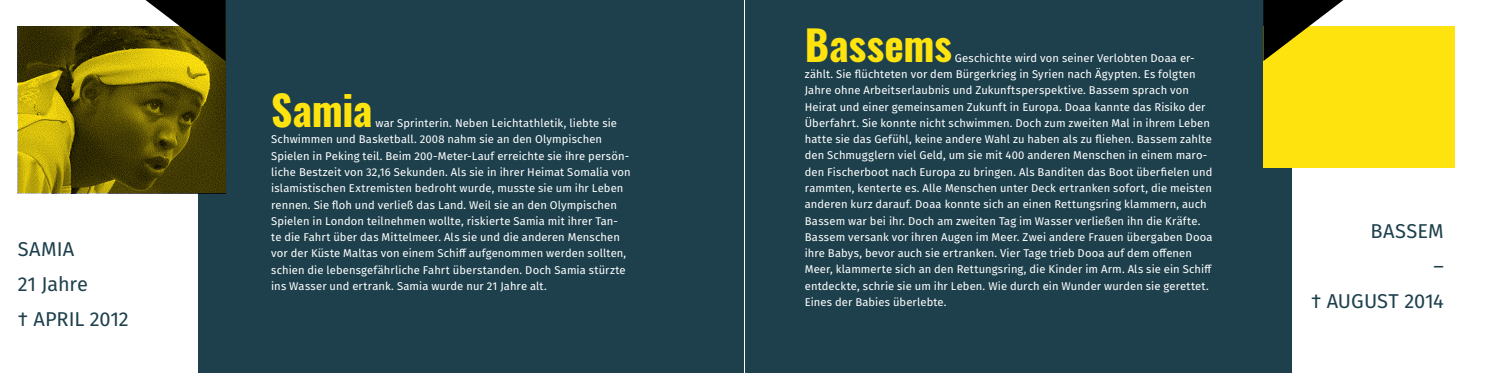
<style>
.page{position:relative;width:1489px;height:373px;background:#fff}
.page>*{position:absolute;margin:0;border:0;box-sizing:border-box;transform-origin:0 0}
.t1{font:700 41.25px "Oswald";color:#ffe30f}
.t2{font:20px/35px "Fira Sans";color:#1d404c;text-align:right}
.t3{font:11.25px/16.2px "Fira Sans";letter-spacing:.01em;color:#fff}
</style>
<div class="page">
<div style="left:198px;top:0;width:1093px;height:372px;background:#1d404c"></div>
<div style="left:1263px;top:27px;width:191px;height:141px;background:#ffe30f"></div>
<img style="left:18px;top:27px;width:208px;height:166px">
<svg style="left:145px;top:0;width:81px;height:61px;background:#4c461a"></svg>
<svg style="left:1263px;top:0;width:80px;height:61px"></svg>
<hr style="left:744px;top:0;width:1px;height:372px;background:#fff">
<h2 class="t2" style="left:18px;top:230px;width:112px;text-align:left">SAMIA<br>21 Jahre<br>† APRIL 2012</h2>
<h1 class="t1" style="left:271px;top:73px;width:103px">Samia</h1>
<p class="t3" style="left:271px;top:114px;width:361px;text-indent:104px">war Sprinterin. Neben Leichtathletik, liebte sie Schwimmen und Basketball. 2008 nahm sie an den Olympischen Spielen in Peking teil. Beim 200-Meter-Lauf erreichte sie ihre persön&shy;liche Bestzeit von 32,16 Sekunden. Als sie in ihrer Heimat Somalia von islamistischen Extremisten bedroht wurde, musste sie um ihr Leben rennen. Sie floh und verließ das Land. Weil sie an den Olympischen Spielen in London teilnehmen wollte, riskierte Samia mit ihrer Tan&shy;te die Fahrt über das Mittelmeer. Als sie und die anderen Menschen vor der Küste Maltas von einem Schiff aufgenommen werden sollten, schien die lebensgefährliche Fahrt überstanden. Doch Samia stürzte ins Wasser und ertrank. Samia wurde nur 21 Jahre alt.</p>
<h1 class="t1" style="left:804px;top:8px;width:149px">Bassems</h1>
<p class="t3" style="left:804px;top:49px;width:409px;text-indent:150px">Geschichte wird von seiner Verlobten Doaa er&shy;zählt. Sie flüchteten vor dem Bürgerkrieg in Syrien nach Ägypten. Es folgten Jahre ohne Arbeitserlaubnis und Zukunftsperspektive. Bassem sprach von Heirat und einer gemeinsamen Zukunft in Europa. Doaa kannte das Risiko der Überfahrt. Sie konnte nicht schwimmen. Doch zum zweiten Mal in ihrem Leben hatte sie das Gefühl, keine andere Wahl zu haben als zu fliehen. Bassem zahlte den Schmugglern viel Geld, um sie mit 400 anderen Menschen in einem maro&shy;den Fischerboot nach Europa zu bringen. Als Banditen das Boot überfielen und rammten, kenterte es. Alle Menschen unter Deck ertranken sofort, die meisten anderen kurz darauf. Doaa konnte sich an einen Rettungsring klammern, auch Bassem war bei ihr. Doch am zweiten Tag im Wasser verließen ihn die Kräfte.<br>Bassem versank vor ihren Augen im Meer. Zwei andere Frauen übergaben Dooa ihre Babys, bevor auch sie ertranken. Vier Tage trieb Dooa auf dem offenen Meer, klammerte sich an den Rettungsring, die Kinder im Arm. Als sie ein Schiff entdeckte, schrie sie um ihr Leben. Wie durch ein Wunder wurden sie gerettet.<br>Eines der Babies überlebte.</p>
<h2 class="t2" style="left:1310px;top:212px;width:134px">BASSEM<br>–<br>† AUGUST 2014</h2>
</div>
